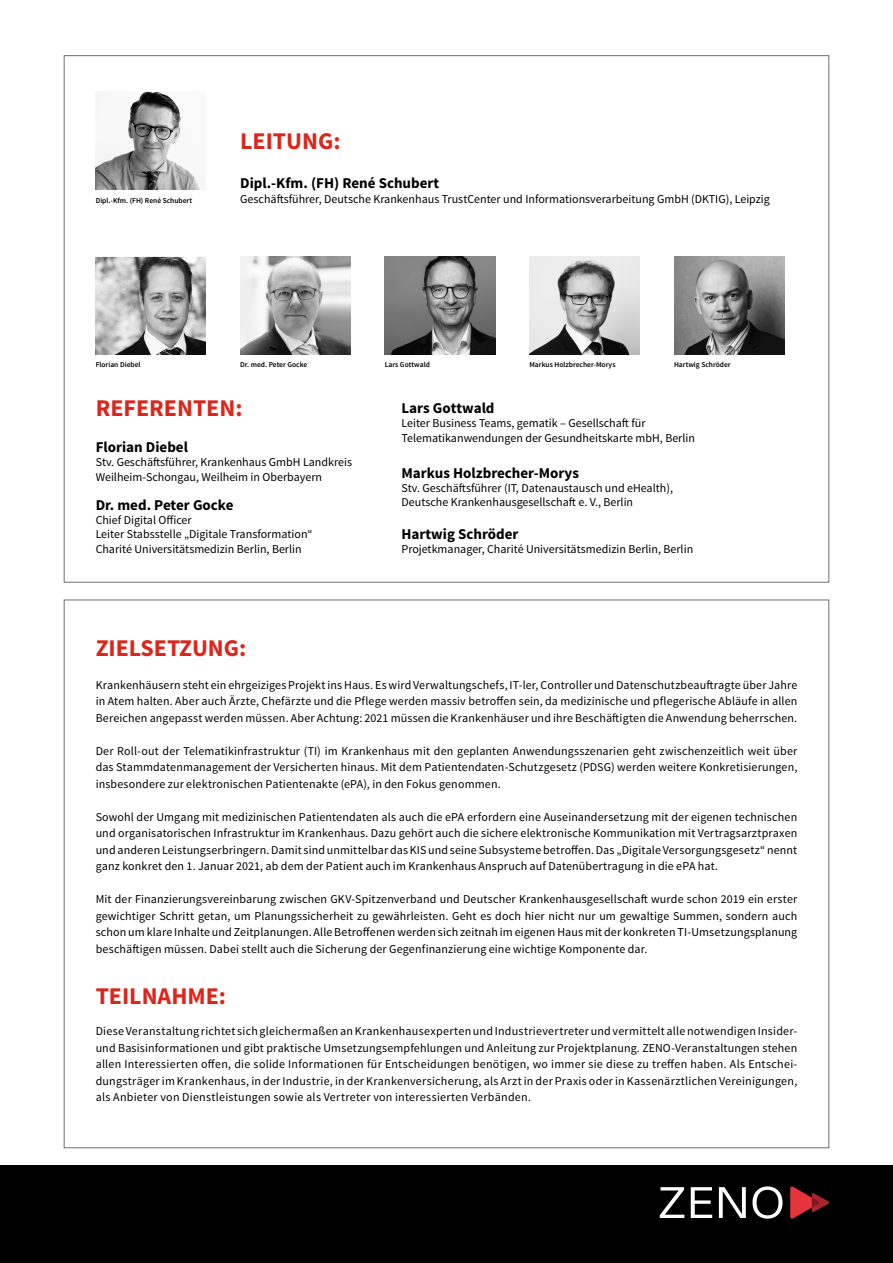
<style>
.page{position:relative;width:893px;height:1263px;background:#fff}
.page>*{position:absolute;margin:0;border:0;box-sizing:border-box;transform-origin:0 0}
.t1{font:700 24px "Source Sans Pro";color:#db261b}
.t2{font:700 15px "Source Sans Pro";color:#000}
.t3{font:12px/16.5px "Source Sans Pro";color:#000;text-align:justify}
.t4{font:600 7.5px "Source Sans Pro";color:#000}
</style>
<div class="page">
<img style="left:385px;top:256px;width:110px;height:98px">
<img style="left:96px;top:256px;width:110px;height:98px">
<img style="left:240px;top:256px;width:110px;height:98px">
<img style="left:529px;top:256px;width:111px;height:98px">
<img style="left:96px;top:92px;width:105px;height:98px">
<div style="left:0;top:1165px;width:893px;height:98px;background:#000"></div>
<svg style="left:660px;top:1186px;width:122px;height:33px"></svg>
<svg style="left:790px;top:1186px;width:39px;height:33px"></svg>
<img style="left:674px;top:256px;width:110px;height:98px">
<p class="t4" style="left:96px;top:196px;width:98px">Dipl.-Kfm. (FH) René Schubert</p>
<h1 class="t1" style="left:240px;top:126px;width:102px">LEITUNG:</h1>
<p class="t2" style="left:240px;top:174px;width:200px">Dipl.-Kfm. (FH) René Schubert</p>
<p class="t3" style="left:240px;top:191px;width:531px">Geschäftsführer, Deutsche Krankenhaus TrustCenter und Informationsverarbeitung GmbH (DKTIG), Leipzig</p>
<p class="t4" style="left:96px;top:360px;width:46px">Florian Diebel</p>
<p class="t4" style="left:240px;top:360px;width:68px">Dr. med. Peter Gocke</p>
<p class="t4" style="left:529px;top:360px;width:88px">Markus Holzbrecher-Morys</p>
<p class="t4" style="left:385px;top:360px;width:47px">Lars Gottwald</p>
<p class="t4" style="left:674px;top:360px;width:58px">Hartwig Schröder</p>
<h1 class="t1" style="left:96px;top:393px;width:148px">REFERENTEN:</h1>
<p class="t2" style="left:96px;top:437px;width:94px">Florian Diebel</p>
<p class="t3" style="left:96px;top:455px;width:258px;line-height:14.4px">Stv. Geschäftsführer, Krankenhaus GmbH Landkreis<br>Weilheim-Schongau, Weilheim in Oberbayern</p>
<p class="t2" style="left:96px;top:495px;width:139px">Dr. med. Peter Gocke</p>
<p class="t3" style="left:96px;top:513px;width:219px;line-height:14.4px;text-align:left">Chief Digital Officer<br>Leiter Stabsstelle „Digitale Transformation“<br>Charité Universitätsmedizin Berlin, Berlin</p>
<p class="t2" style="left:401px;top:398px;width:95px">Lars Gottwald</p>
<p class="t3" style="left:401px;top:416px;width:295px;line-height:14.4px">Leiter Business Teams, gematik – Gesellschaft für<br>Telematikanwendungen der Gesundheitskarte mbH, Berlin</p>
<p class="t2" style="left:401px;top:463px;width:179px">Markus Holzbrecher-Morys</p>
<p class="t3" style="left:401px;top:481px;width:273px;line-height:14.4px">Stv. Geschäftsführer (IT, Datenaustausch und eHealth),<br>Deutsche Krankenhausgesellschaft e. V., Berlin</p>
<p class="t2" style="left:401px;top:524px;width:119px">Hartwig Schröder</p>
<p class="t3" style="left:401px;top:541px;width:293px">Projetkmanager, Charité Universitätsmedizin Berlin, Berlin</p>
<h1 class="t1" style="left:96px;top:632px;width:152px">ZIELSETZUNG:</h1>
<p class="t3" style="left:96px;top:677px;width:703px">Krankenhäusern steht ein ehrgeiziges Projekt ins Haus. Es wird Verwaltungschefs, IT-ler, Controller und Datenschutzbeauftragte über Jahre in Atem halten. Aber auch Ärzte, Chefärzte und die Pflege werden massiv betroffen sein, da medizinische und pflegerische Abläufe in allen Bereichen angepasst werden müssen. Aber Achtung: 2021 müssen die Krankenhäuser und ihre Beschäftigten die Anwendung beherrschen.</p>
<p class="t3" style="left:96px;top:743px;width:703px">Der Roll-out der Telematikinfrastruktur (TI) im Krankenhaus mit den geplanten Anwendungsszenarien geht zwischenzeitlich weit über das Stammdatenmanagement der Versicherten hinaus. Mit dem Patientendaten-Schutzgesetz (PDSG) werden weitere Konkretisierungen, insbesondere zur elektronischen Patientenakte (ePA), in den Fokus genommen.</p>
<p class="t3" style="left:96px;top:809px;width:703px">Sowohl der Umgang mit medizinischen Patientendaten als auch die ePA erfordern eine Auseinandersetzung mit der eigenen technischen und organisatorischen Infrastruktur im Krankenhaus. Dazu gehört auch die sichere elektronische Kommunikation mit Vertragsarztpraxen und anderen Leistungserbringern. Damit sind unmittelbar das KIS und seine Subsysteme betroffen. Das „Digitale Versorgungsgesetz“ nennt ganz konkret den 1. Januar 2021, ab dem der Patient auch im Krankenhaus Anspruch auf Datenübertragung in die ePA hat.</p>
<p class="t3" style="left:96px;top:891px;width:703px">Mit der Finanzierungsvereinbarung zwischen GKV-Spitzenverband und Deutscher Krankenhausgesellschaft wurde schon 2019 ein erster gewichtiger Schritt getan, um Planungssicherheit zu gewährleisten. Geht es doch hier nicht nur um gewaltige Summen, sondern auch schon um klare Inhalte und Zeitplanungen. Alle Betroffenen werden sich zeitnah im eigenen Haus mit der konkreten TI-Umsetzungsplanung beschäftigen müssen. Dabei stellt auch die Sicherung der Gegenfinanzierung eine wichtige Komponente dar.</p>
<h1 class="t1" style="left:96px;top:980px;width:132px">TEILNAHME:</h1>
<p class="t3" style="left:96px;top:1023px;width:703px">Diese Veranstaltung richtet sich gleichermaßen an Krankenhausexperten und Industrievertreter und vermittelt alle notwendigen Insider&shy;und Basisinformationen und gibt praktische Umsetzungsempfehlungen und Anleitung zur Projektplanung. ZENO-Veranstaltungen stehen allen Interessierten offen, die solide Informationen für Entscheidungen benötigen, wo immer sie diese zu treffen haben. Als Entschei&shy;dungsträger im Krankenhaus, in der Industrie, in der Krankenversicherung, als Arzt in der Praxis oder in Kassenärztlichen Vereinigungen, als Anbieter von Dienstleistungen sowie als Vertreter von interessierten Verbänden.</p>
</div>
